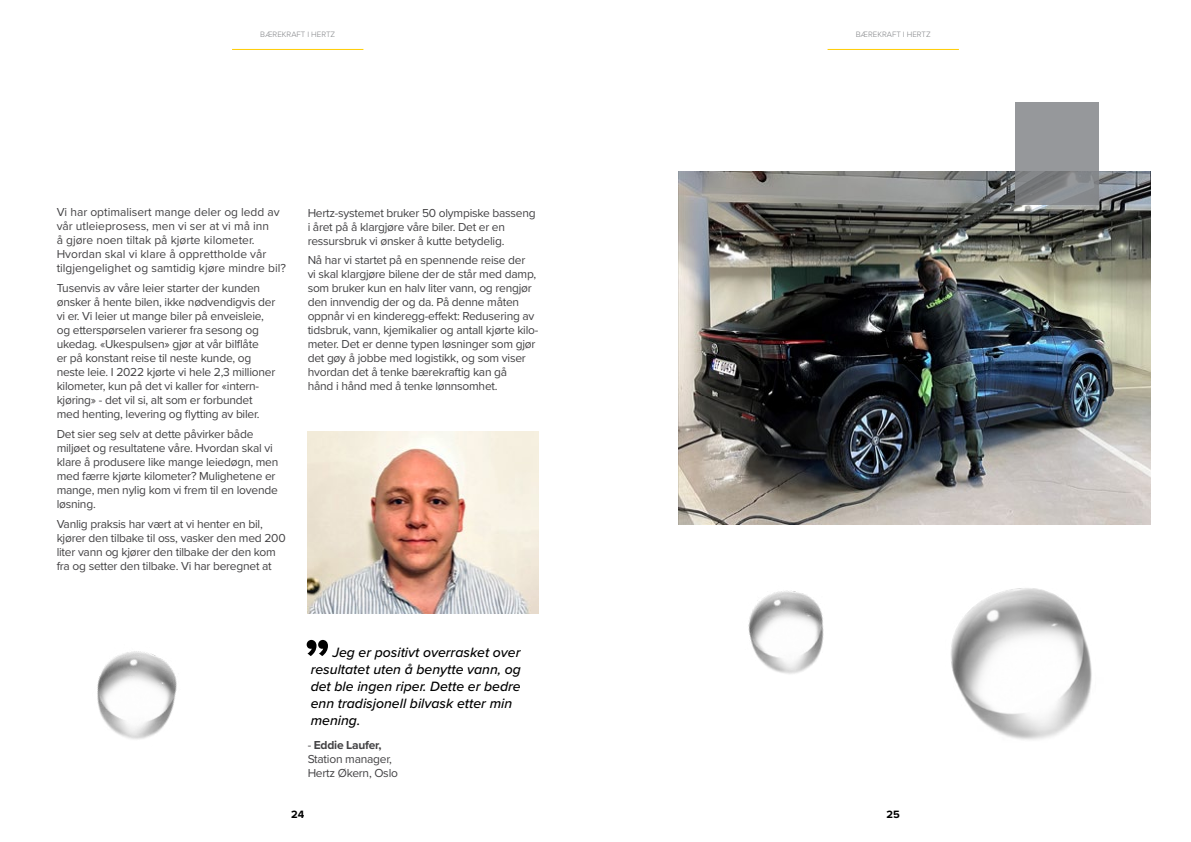
<style>
.page{position:relative;width:1191px;height:842px;background:#fff}
.page>*{position:absolute;margin:0;border:0;box-sizing:border-box;transform-origin:0 0}
.t1{font:50.7px "Proxima Nova Extrabld";color:#000}
.t2{font:italic 500 14px/17px "Proxima Nova";color:#000}
.t3{font:12px/14px "Proxima Nova";letter-spacing:-.02em;color:#434244}
.t4{font:12px/14px "Proxima Nova";color:#434244}
.t5{font:700 11px "Proxima Nova";color:#000}
.t6{font:300 8px "Proxima Nova";color:#808285}
.s1{font-weight:700}
</style>
<div class="page">
<hr style="left:232px;top:49px;width:131px;height:1px;background:#fc0">
<hr style="left:827px;top:49px;width:132px;height:1px;background:#fc0">
<img style="left:97px;top:651px;width:80px;height:89px">
<img style="left:748px;top:590px;width:76px;height:84px">
<img style="left:950px;top:588px;width:142px;height:152px">
<img style="left:678px;top:172px;width:472px;height:352px">
<svg style="left:1015px;top:103px;width:83px;height:102px;background:#8f9194"></svg>
<img style="left:308px;top:432px;width:231px;height:182px">
<p class="t6" style="left:260px;top:28px;width:77px">BÆREKRAFT I HERTZ</p>
<p class="t6" style="left:855px;top:28px;width:77px">BÆREKRAFT I HERTZ</p>
<p class="t4" style="left:57px;top:205px;width:231px">Vi har optimalisert mange deler og ledd av vår utleieprosess, men vi ser at vi må inn<br>å gjøre noen tiltak på kjørte kilometer.<br>Hvordan skal vi klare å opprettholde vår tilgjengelighet og samtidig kjøre mindre bil?</p>
<p class="t3" style="left:57px;top:281px;width:220px">Tusenvis av våre leier starter der kunden ønsker å hente bilen, ikke nødvendigvis der vi er. Vi leier ut mange biler på enveisleie, og etterspørselen varierer fra sesong og ukedag. «Ukespulsen» gjør at vår bilflåte<br>er på konstant reise til neste kunde, og neste leie. I 2022 kjørte vi hele 2,3 millioner kilometer, kun på det vi kaller for «intern&shy;kjøring» - det vil si, alt som er forbundet med henting, levering og flytting av biler.</p>
<p class="t3" style="left:57px;top:426px;width:223px">Det sier seg selv at dette påvirker både miljøet og resultatene våre. Hvordan skal vi klare å produsere like mange leiedøgn, men med færre kjørte kilometer? Mulighetene er mange, men nylig kom vi frem til en lovende løsning.</p>
<p class="t3" style="left:57px;top:516px;width:230px">Vanlig praksis har vært at vi henter en bil, kjører den tilbake til oss, vasker den med 200 liter vann og kjører den tilbake der den kom fra og setter den tilbake. Vi har beregnet at</p>
<p class="t3" style="left:308px;top:205px;width:229px">Hertz-systemet bruker 50 olympiske basseng i året på å klargjøre våre biler. Det er en ressursbruk vi ønsker å kutte betydelig.</p>
<p class="t3" style="left:308px;top:253px;width:232px">Nå har vi startet på en spennende reise der<br>vi skal klargjøre bilene der de står med damp, som bruker kun en halv liter vann, og rengjør den innvendig der og da. På denne måten oppnår vi en kinderegg-effekt: Redusering av tidsbruk, vann, kjemikalier og antall kjørte kilo&shy;meter. Det er denne typen løsninger som gjør det gøy å jobbe med logistikk, og som viser hvordan det å tenke bærekraftig kan gå<br>hånd i hånd med å tenke lønnsomhet.</p>
<h1 class="t1" style="left:305px;top:619px;width:27px">”</h1>
<p class="t2" style="left:311px;top:644px;width:212px;text-indent:22px">Jeg er positivt overrasket over resultatet uten å benytte vann, og det ble ingen riper. Dette er bedre enn tradisjonell bilvask etter min mening.</p>
<p class="t3" style="left:308px;top:738px;width:92px">- <span class="s1">Eddie Laufer,<br></span>Station manager,<br>Hertz Økern, Oslo</p>
<p class="t5" style="left:291px;top:806px;width:15px">24</p>
<p class="t5" style="left:886px;top:806px;width:15px">25</p>
</div>
